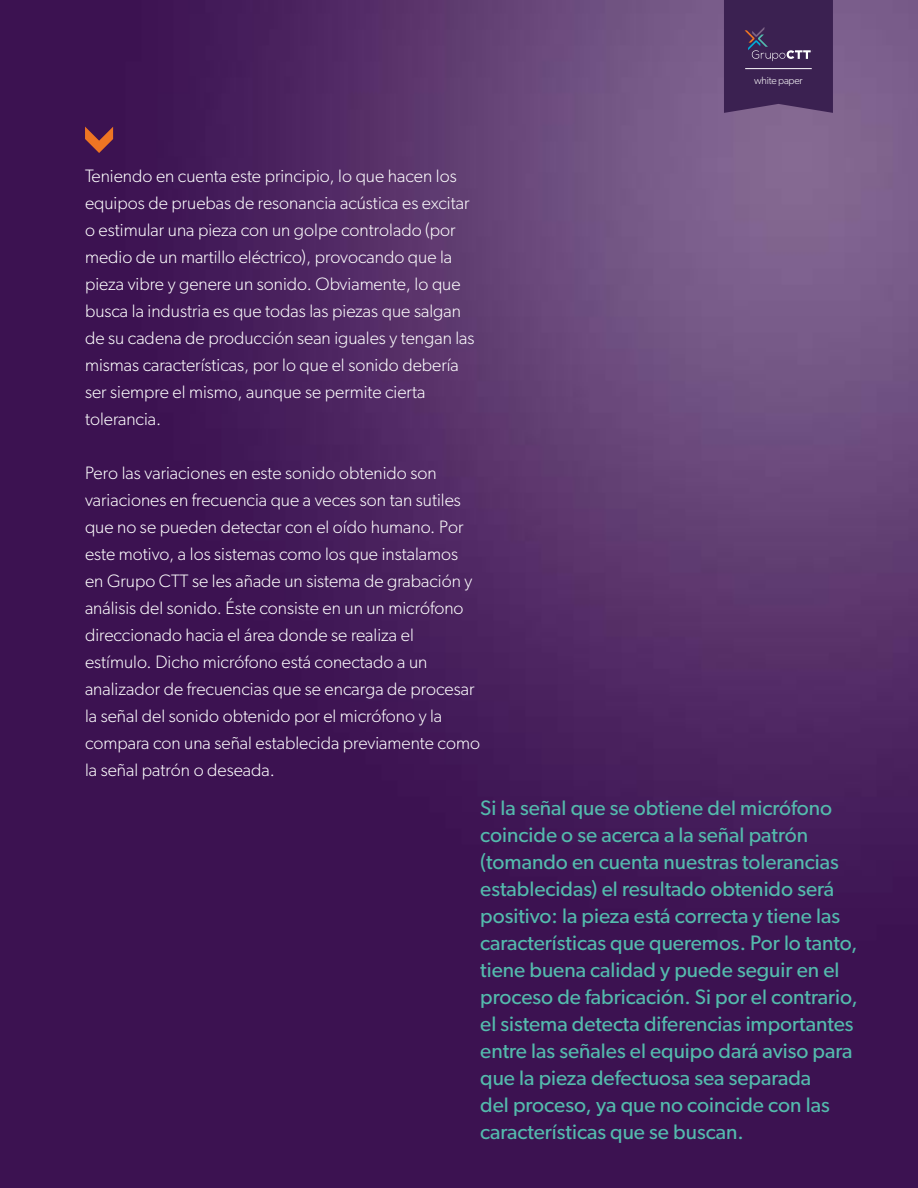
<style>
.page{position:relative;width:918px;height:1188px;background:#fff}
.page>*{position:absolute;margin:0;border:0;box-sizing:border-box;transform-origin:0 0}
.t1{font:21px/27px "Gibson";color:#54bbad}
.t2{font:300 18px/27px "Gibson";color:#fff}
.t3{font:300 10.5px "Gibson";letter-spacing:-.025em;color:#fff}
</style>
<div class="page">
<img style="left:0;top:0;width:918px;height:1188px">
<svg style="left:85px;top:127px;width:28px;height:26px"></svg>
<svg style="left:724px;top:0;width:109px;height:113px;background:#402756"></svg>
<hr style="left:745px;top:68px;width:67px;height:1px;background:#fff">
<p class="t2" style="left:85px;top:162px;width:391px">Teniendo en cuenta este principio, lo que hacen los equipos de pruebas de resonancia acústica es excitar o estimular una pieza con un golpe controlado (por medio de un martillo eléctrico), provocando que la pieza vibre y genere un sonido. Obviamente, lo que busca la industria es que todas las piezas que salgan de su cadena de producción sean iguales y tengan las mismas características, por lo que el sonido debería ser siempre el mismo, aunque se permite cierta tolerancia.</p>
<p class="t2" style="left:85px;top:459px;width:396px">Pero las variaciones en este sonido obtenido son variaciones en frecuencia que a veces son tan sutiles que no se pueden detectar con el oído humano. Por este motivo, a los sistemas como los que instalamos en Grupo CTT se les añade un sistema de grabación y análisis del sonido. Éste consiste en un un micrófono direccionado hacia el área donde se realiza el estímulo. Dicho micrófono está conectado a un analizador de frecuencias que se encarga de procesar la señal del sonido obtenido por el micrófono y la compara con una señal establecida previamente como la señal patrón o deseada.</p>
<p class="t3" style="left:754px;top:75px;width:50px">white paper</p>
<p class="t1" style="left:480px;top:794px;width:379px">Si la señal que se obtiene del micrófono coincide o se acerca a la señal patrón (tomando en cuenta nuestras tolerancias establecidas) el resultado obtenido será positivo: la pieza está correcta y tiene las características que queremos. Por lo tanto, tiene buena calidad y puede seguir en el proceso de fabricación. Si por el contrario, el sistema detecta diferencias importantes entre las señales el equipo dará aviso para que la pieza defectuosa sea separada<br>del proceso, ya que no coincide con las características que se buscan.</p>
</div>
